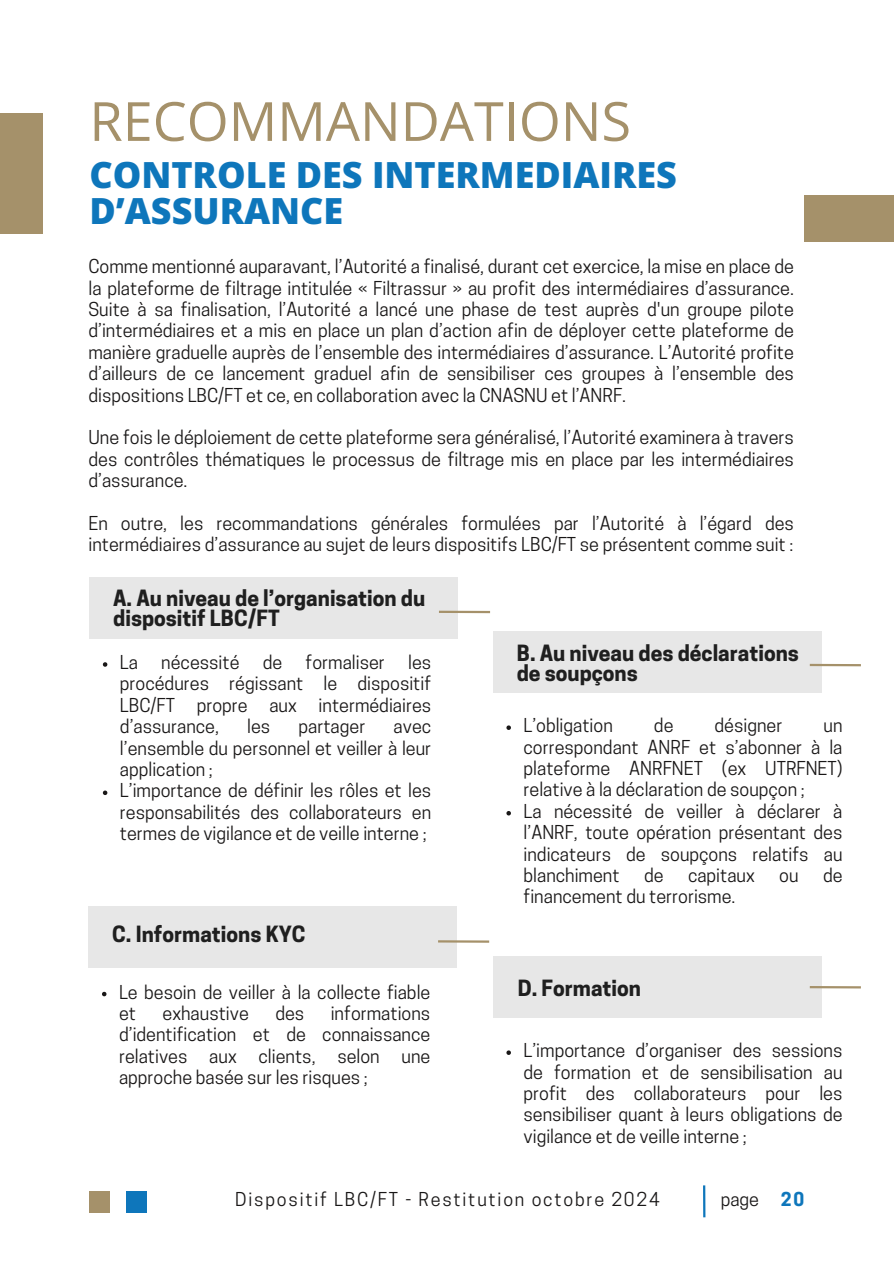
<style>
.page{position:relative;width:894px;height:1264px;background:#fff}
.page>*{position:absolute;margin:0;border:0;box-sizing:border-box;transform-origin:0 0}
.t1{font:54px "Open Sans";color:#a5916a}
.t2{font:800 36px/36px "Open Sans";color:#0e76bb}
.t3{font:700 21px/20.2px "Cooper Hewitt";color:#1f1f1f}
.t4{font:18px/21.3px "Cooper Hewitt";color:#191717;text-align:justify}
.t5{font:18px "Cooper Hewitt";letter-spacing:.1em;color:#191717}
.t6{font:700 18px "Cooper Hewitt";color:#0e76bb}
</style>
<div class="page">
<hr style="left:702px;top:1185px;width:3px;height:32px;background:#0e76bb">
<div style="left:127px;top:1190px;width:20px;height:22px;background:#0e76bb"></div>
<div style="left:89px;top:1190px;width:21px;height:22px;background:#a5916a"></div>
<div style="left:89px;top:577px;width:368px;height:61px;background:#e7e7e7"></div>
<div style="left:804px;top:196px;width:89px;height:46px;background:#a5916a"></div>
<hr style="left:439px;top:610px;width:51px;height:3px;background:#a5916a">
<svg style="left:103px;top:662px;width:4px;height:4px"></svg>
<svg style="left:103px;top:790px;width:4px;height:5px"></svg>
<svg style="left:506px;top:725px;width:5px;height:5px"></svg>
<svg style="left:506px;top:811px;width:5px;height:4px"></svg>
<div style="left:0;top:113px;width:43px;height:121px;background:#a5916a"></div>
<div style="left:493px;top:631px;width:328px;height:61px;background:#e7e7e7"></div>
<hr style="left:809px;top:664px;width:51px;height:2px;background:#a5916a">
<div style="left:88px;top:906px;width:368px;height:61px;background:#e7e7e7"></div>
<hr style="left:438px;top:940px;width:51px;height:2px;background:#a5916a">
<svg style="left:102px;top:991px;width:4px;height:5px"></svg>
<svg style="left:506px;top:1050px;width:5px;height:4px"></svg>
<div style="left:493px;top:956px;width:328px;height:61px;background:#e7e7e7"></div>
<hr style="left:809px;top:986px;width:51px;height:2px;background:#a5916a">
<p class="t1" style="left:89px;top:83px;width:543px">RECOMMANDATIONS</p>
<p class="t2" style="left:89px;top:156px;width:589px">CONTROLE DES INTERMEDIAIRES<br>D’ASSURANCE</p>
<h4 class="t4" style="left:88px;top:258px;width:706px">Comme mentionné auparavant, l’Autorité a finalisé, durant cet exercice, la mise en place de la plateforme de filtrage intitulée « Filtrassur » au profit des intermédiaires d’assurance.<br>Suite à sa finalisation, l’Autorité a lancé une phase de test auprès d'un groupe pilote d’intermédiaires et a mis en place un plan d’action afin de déployer cette plateforme de manière graduelle auprès de l’ensemble des intermédiaires d’assurance. L’Autorité profite d’ailleurs de ce lancement graduel afin de sensibiliser ces groupes à l’ensemble des dispositions LBC/FT et ce, en collaboration avec la CNASNU et l’ANRF.</h4>
<h4 class="t4" style="left:88px;top:429px;width:706px">Une fois le déploiement de cette plateforme sera généralisé, l’Autorité examinera à travers des contrôles thématiques le processus de filtrage mis en place par les intermédiaires d’assurance.</h4>
<h3 class="t4" style="left:88px;top:514px;width:706px">En outre, les recommandations générales formulées par l’Autorité à l’égard des intermédiaires d’assurance au sujet de leurs dispositifs LBC/FT se présentent comme suit :</h3>
<h3 class="t3" style="left:113px;top:590px;width:313px">A. Au niveau de l’organisation du dispositif LBC/FT</h3>
<p class="t4" style="left:120px;top:654px;width:20px">La</p>
<p class="t4" style="left:161px;top:654px;width:80px">nécessité</p>
<p class="t4" style="left:263px;top:654px;width:21px">de</p>
<p class="t4" style="left:305px;top:654px;width:81px">formaliser</p>
<p class="t4" style="left:120px;top:654px;width:313px;text-indent:288px">les procédures régissant le dispositif LBC/FT propre aux intermédiaires d’assurance,</p>
<p class="t4" style="left:247px;top:718px;width:25px">les</p>
<p class="t4" style="left:298px;top:718px;width:68px">partager</p>
<p class="t4" style="left:120px;top:718px;width:313px;text-indent:273px">avec l’ensemble du personnel et veiller à leur application ;</p>
<p class="t4" style="left:120px;top:782px;width:313px">L’importance de définir les rôles et les responsabilités des collaborateurs en termes de vigilance et de veille interne ;</p>
<h4 class="t3" style="left:112px;top:926px;width:195px">C. Informations KYC</h4>
<p class="t4" style="left:119px;top:983px;width:313px">Le besoin de veiller à la collecte fiable et</p>
<p class="t4" style="left:119px;top:1004px;width:313px;text-indent:212px">informations d’identification et de connaissance relatives aux clients, selon une approche basée sur les risques ;</p>
<p class="t4" style="left:162px;top:1004px;width:88px">exhaustive</p>
<p class="t4" style="left:275px;top:1004px;width:30px">des</p>
<h3 class="t3" style="left:516px;top:645px;width:284px">B. Au niveau des déclarations de soupçons</h3>
<p class="t4" style="left:523px;top:717px;width:91px">L’obligation</p>
<p class="t4" style="left:653px;top:717px;width:21px">de</p>
<p class="t4" style="left:714px;top:717px;width:69px">désigner</p>
<p class="t4" style="left:523px;top:717px;width:320px;text-indent:300px">un correspondant ANRF et s’abonner à la plateforme ANRFNET (ex UTRFNET) relative à la déclaration de soupçon ;</p>
<h3 class="t4" style="left:523px;top:802px;width:320px">La nécessité de veiller à déclarer à l’ANRF, toute opération présentant des indicateurs de soupçons relatifs au blanchiment</h3>
<h3 class="t4" style="left:644px;top:866px;width:21px">de</h3>
<h3 class="t4" style="left:687px;top:866px;width:68px">capitaux</h3>
<h3 class="t4" style="left:779px;top:866px;width:21px">ou</h3>
<h3 class="t4" style="left:822px;top:866px;width:21px">de</h3>
<h3 class="t4" style="left:523px;top:888px;width:213px">financement du terrorisme.</h3>
<p class="t3" style="left:517px;top:980px;width:125px">D. Formation</p>
<h4 class="t4" style="left:523px;top:1042px;width:320px">L’importance d’organiser des sessions de formation et de sensibilisation au profit des collaborateurs pour les sensibiliser quant à leurs obligations de vigilance et de veille interne ;</h4>
<h4 class="t5" style="left:235px;top:1192px;width:426px">Dispositif LBC/FT - Restitution octobre 2024</h4>
<h1 class="t4" style="left:720px;top:1190px;width:40px">page</h1>
<h2 class="t6" style="left:780px;top:1192px;width:25px">20</h2>
</div>
